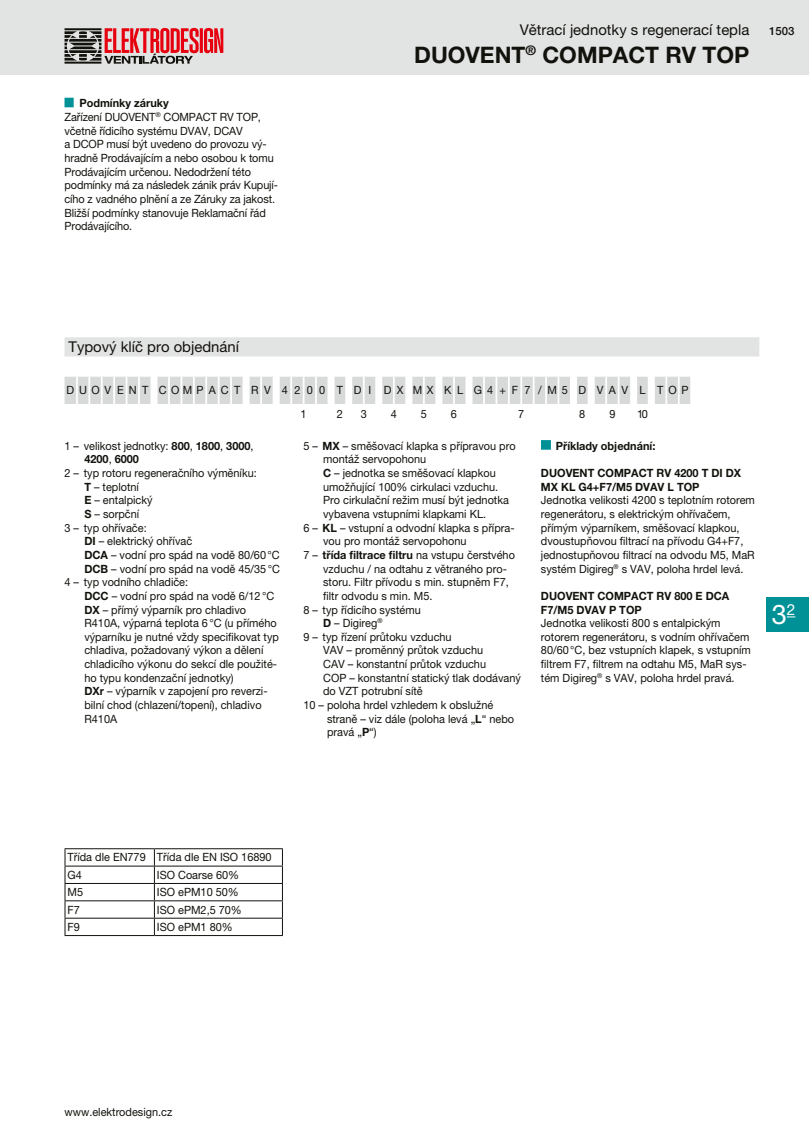
<style>
.page{position:relative;width:809px;height:1141px;background:#fff}
.page>*{position:absolute;margin:0;border:0;box-sizing:border-box;transform-origin:0 0}
.t1{font:27.12px "Helvetica Neue LT Pro";color:#fff}
.t2{font:700 22.75px "Helvetica Neue LT Pro";color:#12120d}
.t3{font:14.88px "Helvetica Neue LT Pro";color:#12120d}
.t4{font:11.38px/13.7px "Helvetica Neue LT Pro";color:#12120d;scale:.96 1}
.t5{font:700 11.38px/13.7px "Helvetica Neue LT Pro";color:#12120d;scale:.96 1}
.t6{font:11.38px/23.6px "Helvetica Neue LT Pro";letter-spacing:.48em;color:#12120d;scale:.96 1}
.t7{font:500 11.38px "Helvetica Neue LT Pro";color:#12120d}
.s1{font-weight:700}
.s2{font-weight:400}
</style>
<div class="page">
<div style="left:0;top:0;width:809px;height:74px;background:#e2e3e3"></div>
<svg style="left:64px;top:28px;width:159px;height:36px"></svg>
<div style="left:766px;top:597px;width:43px;height:35px;background:#009197"></div>
<div style="left:64px;top:98px;width:10px;height:9px;background:#009197"></div>
<svg style="left:64px;top:377px;width:627px;height:27px"></svg>
<div style="left:64px;top:337px;width:695px;height:20px;background:#e2e3e3"></div>
<div style="left:541px;top:440px;width:10px;height:10px;background:#009197"></div>
<hr style="left:65px;top:848px;width:89px;height:1px;background:#12120d">
<hr style="left:154px;top:848px;width:129px;height:1px;background:#12120d">
<hr style="left:65px;top:866px;width:89px;height:1px;background:#12120d">
<hr style="left:154px;top:866px;width:129px;height:1px;background:#12120d">
<hr style="left:65px;top:883px;width:89px;height:1px;background:#12120d">
<hr style="left:154px;top:883px;width:129px;height:1px;background:#12120d">
<hr style="left:65px;top:900px;width:89px;height:1px;background:#12120d">
<hr style="left:154px;top:900px;width:129px;height:1px;background:#12120d">
<hr style="left:65px;top:918px;width:89px;height:1px;background:#12120d">
<svg style="left:65px;top:849px;width:1px;height:86px"></svg>
<hr style="left:154px;top:918px;width:129px;height:1px;background:#12120d">
<svg style="left:154px;top:849px;width:1px;height:86px"></svg>
<svg style="left:282px;top:849px;width:1px;height:86px"></svg>
<hr style="left:65px;top:935px;width:89px;height:1px;background:#12120d">
<hr style="left:154px;top:935px;width:129px;height:1px;background:#12120d">
<p class="t4" style="left:64px;top:96px;width:224px;text-indent:15px"><span class="s1">Podmínky záruky<br></span>Zařízení DUOVENT<sup>®</sup> COMPACT RV TOP, včetně řídicího systému DVAV, DCAV<br>a DCOP musí být uvedeno do provozu vý&shy;hradně Prodávajícím a nebo osobou k tomu Prodávajícím určenou. Nedodržení této podmínky má za následek zánik práv Kupují&shy;cího z vadného plnění a ze Záruky za jakost.<br>Bližší podmínky stanovuje Reklamační řád Prodávajícího.</p>
<h3 class="t3" style="left:520px;top:21px;width:231px">Větrací jednotky s regenerací tepla</h3>
<h2 class="t2" style="left:414px;top:41px;width:337px">DUOVENT<sup>®</sup> COMPACT RV TOP</h2>
<p class="t7" style="left:769px;top:25px;width:27px">1503</p>
<h3 class="t3" style="left:68px;top:338px;width:172px">Typový klíč pro objednání</h3>
<p class="t6" style="left:300px;top:378px;width:405px;text-indent:-234px">DUOVENT COMPACT RV 4200 T D I DX MX KL G4+F7 /M5 D VAV L TOP<br>1</p>
<p class="t4" style="left:337px;top:407px;width:8px">2</p>
<p class="t4" style="left:361px;top:407px;width:8px">3</p>
<p class="t4" style="left:391px;top:407px;width:8px">4</p>
<p class="t4" style="left:421px;top:407px;width:8px">5</p>
<p class="t4" style="left:451px;top:407px;width:8px">6</p>
<p class="t4" style="left:518px;top:407px;width:8px">7</p>
<p class="t4" style="left:579px;top:407px;width:8px">8</p>
<p class="t4" style="left:609px;top:407px;width:8px">9</p>
<p class="t4" style="left:637px;top:407px;width:13px">10</p>
<p class="t4" style="left:64px;top:439px;width:198px">1 – velikost jednotky: <span class="s1">800</span>, <span class="s1">1800</span>, <span class="s1">3000</span>,</p>
<p class="t5" style="left:84px;top:452px;width:58px">4200<span class="s2">,</span> 6000</p>
<p class="t4" style="left:64px;top:466px;width:202px">2 – typ rotoru regeneračního výměníku:</p>
<p class="t4" style="left:84px;top:480px;width:58px"><span class="s1">T</span> – teplotní</p>
<p class="t4" style="left:84px;top:493px;width:73px"><span class="s1">E</span> – entalpický</p>
<p class="t4" style="left:84px;top:507px;width:59px"><span class="s1">S</span> – sorpční</p>
<p class="t4" style="left:64px;top:521px;width:87px">3 – typ ohřívače:</p>
<p class="t4" style="left:84px;top:534px;width:114px"><span class="s1">DI</span> – elektrický ohřívač</p>
<p class="t4" style="left:84px;top:548px;width:205px"><span class="s1">DCA</span> – vodní pro spád na vodě 80/60°C</p>
<p class="t4" style="left:84px;top:562px;width:205px"><span class="s1">DCB</span> – vodní pro spád na vodě 45/35°C</p>
<p class="t4" style="left:64px;top:575px;width:130px">4 – typ vodního chladiče:</p>
<p class="t4" style="left:84px;top:589px;width:199px"><span class="s1">DCC</span> – vodní pro spád na vodě 6/12°C</p>
<p class="t4" style="left:84px;top:602px;width:170px"><span class="s1">DX</span> – přímý výparník pro chladivo</p>
<p class="t4" style="left:84px;top:616px;width:202px">R410A, výparná teplota 6°C (u přímého</p>
<p class="t4" style="left:84px;top:630px;width:204px">výparníku je nutné vždy specifikovat typ</p>
<p class="t4" style="left:84px;top:643px;width:188px">chladiva, požadovaný výkon a dělení</p>
<p class="t4" style="left:84px;top:657px;width:202px">chladicího výkonu do sekcí dle použité-</p>
<p class="t4" style="left:84px;top:671px;width:157px">ho typu kondenzační jednotky)</p>
<p class="t4" style="left:84px;top:684px;width:192px"><span class="s1">DXr</span> – výparník v zapojení pro reverzi-</p>
<p class="t4" style="left:84px;top:698px;width:186px">bilní chod (chlazení/topení), chladivo</p>
<p class="t4" style="left:84px;top:712px;width:36px">R410A</p>
<p class="t4" style="left:303px;top:439px;width:223px">5 – <span class="s1">MX</span> – směšovací klapka s přípravou pro</p>
<p class="t4" style="left:323px;top:452px;width:109px">montáž servopohonu</p>
<p class="t4" style="left:323px;top:466px;width:181px"><span class="s1">C</span> – jednotka se směšovací klapkou</p>
<p class="t4" style="left:323px;top:480px;width:184px">umožňující 100% cirkulaci vzduchu.</p>
<p class="t4" style="left:323px;top:493px;width:195px">Pro cirkulační režim musí být jednotka</p>
<p class="t4" style="left:323px;top:507px;width:171px">vybavena vstupními klapkami KL.</p>
<p class="t4" style="left:303px;top:521px;width:222px">6 – <span class="s1">KL</span> – vstupní a odvodní klapka s přípra-</p>
<p class="t4" style="left:323px;top:534px;width:151px">vou pro montáž servopohonu</p>
<p class="t4" style="left:303px;top:548px;width:222px">7 – <span class="s1">třída filtrace filtru</span> na vstupu čerstvého</p>
<p class="t4" style="left:323px;top:562px;width:193px">vzduchu / na odtahu z větraného pro-</p>
<p class="t4" style="left:323px;top:575px;width:195px">storu. Filtr přívodu s min. stupněm F7,</p>
<p class="t4" style="left:323px;top:589px;width:115px">filtr odvodu s min. M5.</p>
<p class="t4" style="left:303px;top:602px;width:124px">8 – typ řídicího systému</p>
<p class="t4" style="left:323px;top:616px;width:63px"><span class="s1">D</span> – Digireg<sup>®</sup></p>
<p class="t4" style="left:303px;top:630px;width:156px">9 – typ řízení průtoku vzduchu</p>
<p class="t4" style="left:323px;top:643px;width:168px">VAV – proměnný průtok vzduchu</p>
<p class="t4" style="left:323px;top:657px;width:171px">CAV – konstantní průtok vzduchu</p>
<p class="t4" style="left:323px;top:671px;width:207px">COP – konstantní statický tlak dodávaný</p>
<p class="t4" style="left:323px;top:684px;width:105px">do VZT potrubní sítě</p>
<p class="t4" style="left:303px;top:698px;width:199px">10 – poloha hrdel vzhledem k obslužné</p>
<p class="t4" style="left:327px;top:712px;width:196px">straně – viz dále (poloha levá „<span class="s1">L</span>“ nebo</p>
<p class="t4" style="left:327px;top:725px;width:53px">pravá „<span class="s1">P</span>“)</p>
<p class="t5" style="left:556px;top:439px;width:105px">Příklady objednání:</p>
<p class="t5" style="left:541px;top:466px;width:210px">DUOVENT COMPACT RV 4200 T DI DX<br>MX KL G4+F7/M5 DVAV L TOP</p>
<p class="t4" style="left:541px;top:493px;width:224px">Jednotka velikosti 4200 s teplotním rotorem regenerátoru, s elektrickým ohřívačem, přímým výparníkem, směšovací klapkou, dvoustupňovou filtrací na přívodu G4+F7, jednostupňovou filtrací na odvodu M5, MaR systém Digireg<sup>®</sup> s VAV, poloha hrdel levá.</p>
<p class="t5" style="left:541px;top:589px;width:198px">DUOVENT COMPACT RV 800 E DCA<br>F7/M5 DVAV P TOP</p>
<p class="t4" style="left:541px;top:616px;width:220px">Jednotka velikosti 800 s entalpickým rotorem regenerátoru, s vodním ohřívačem 80/60°C, bez vstupních klapek, s vstupním filtrem F7, filtrem na odtahu M5, MaR sys&shy;tém Digireg<sup>®</sup> s VAV, poloha hrdel pravá.</p>
<h1 class="t1" style="left:771px;top:598px;width:25px">3<sup>2</sup></h1>
<p class="t4" style="left:67px;top:849px;width:214px;line-height:17.3px">Třída dle EN779 Třída dle EN ISO 16890<br>G4</p>
<p class="t4" style="left:157px;top:868px;width:87px">ISO Coarse 60%</p>
<p class="t4" style="left:67px;top:885px;width:18px">M5</p>
<p class="t4" style="left:157px;top:885px;width:87px">ISO ePM10 50%</p>
<p class="t4" style="left:67px;top:903px;width:14px">F7</p>
<p class="t4" style="left:157px;top:903px;width:90px">ISO ePM2,5 70%</p>
<p class="t4" style="left:67px;top:920px;width:14px">F9</p>
<p class="t4" style="left:157px;top:920px;width:81px">ISO ePM1 80%</p>
<p class="t4" style="left:64px;top:1105px;width:114px">www.elektrodesign.cz</p>
</div>
